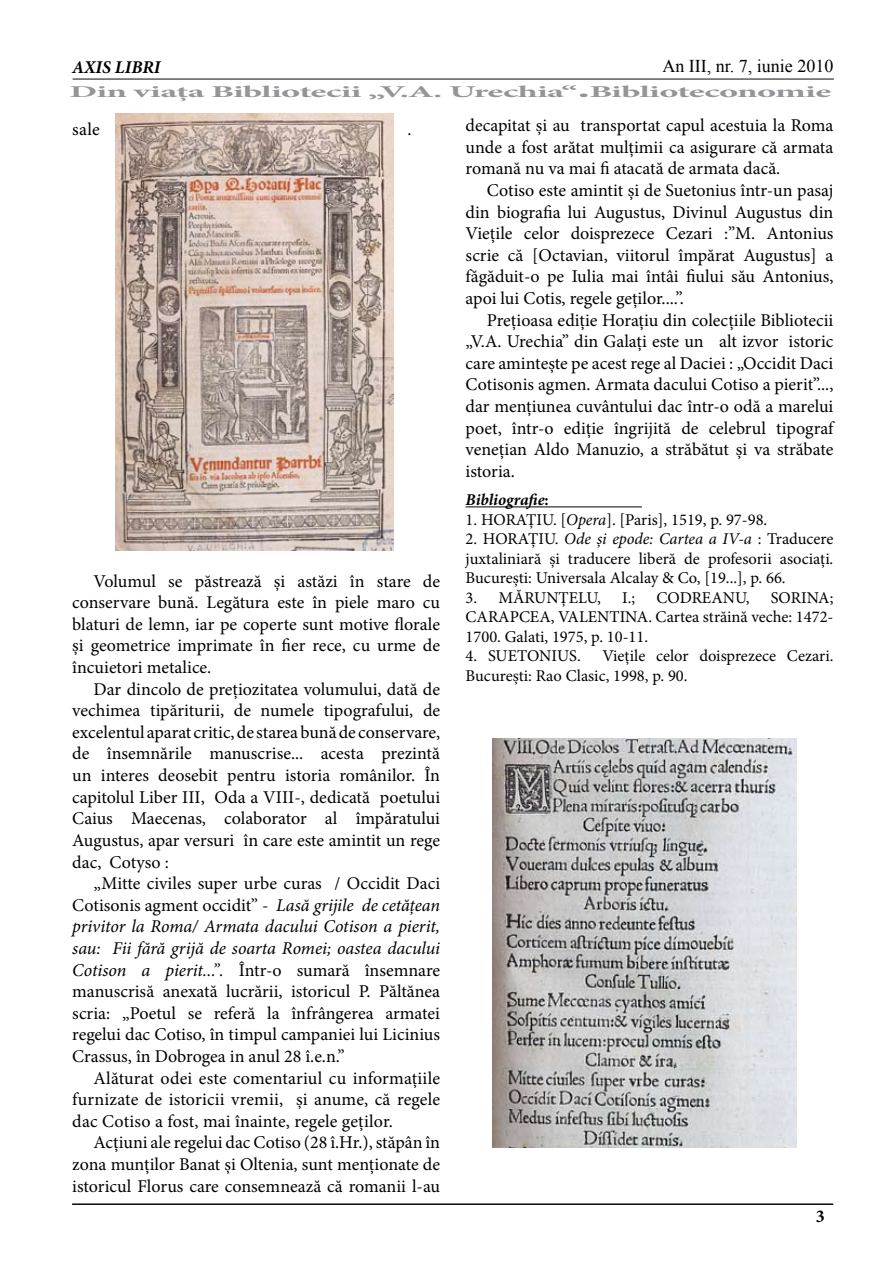
<style>
.page{position:relative;width:893px;height:1263px;background:#fff}
.page>*{position:absolute;margin:0;border:0;box-sizing:border-box;transform-origin:0 0}
.t1{font:18px/21.6px "Minion Pro";color:#000;text-align:justify}
.t2{font:18px "Times New Roman";color:#000}
.t3{font:italic 700 18px "Minion Pro";color:#000}
.t4{font:700 18px "Minion Pro";color:#000}
.t5{font:16.5px/19.5px "Minion Pro";color:#000;text-align:justify}
.t6{font:700 16.5px "Minion Pro";letter-spacing:-.02em;color:#939598;scale:2.21 1}
.t7{font:italic 700 16.5px "Minion Pro";letter-spacing:-.005em;color:#000}
.s1{font-size:24px}
.s2{font-style:normal}
.s3{font-style:italic}
</style>
<div class="page">
<hr style="left:73px;top:79px;width:761px;height:1px;background:#000">
<hr style="left:72px;top:1203px;width:761px;height:2px;background:#000">
<hr style="left:466px;top:506px;width:176px;height:1px;background:#000">
<img style="left:115px;top:114px;width:279px;height:436px">
<img style="left:493px;top:739px;width:304px;height:408px">
<p class="t3" style="left:72px;top:54px;width:90px">AXIS LIBRI</p>
<p class="t2" style="left:662px;top:54px;width:172px">An III, nr. 7, iunie 2010</p>
<p class="t6" style="left:69px;top:80px;width:346px">Din viaţa Bibliotecii „V.A. Urechia“<span class="s1">.</span>Biblioteconomie</p>
<p class="t1" style="left:466px;top:115px;width:369px">decapitat şi au transportat capul acestuia la Roma unde a fost arătat mulţimii ca asigurare că armata romană nu va mai fi atacată de armata dacă.</p>
<p class="t1" style="left:466px;top:179px;width:369px;text-indent:21px">Cotiso este amintit şi de Suetonius într-un pasaj din biografia lui Augustus, Divinul Augustus din Vieţile celor doisprezece Cezari :”M. Antonius scrie că [Octavian, viitorul împărat Augustus] a făgăduit-o pe Iulia mai întâi fiului său Antonius, apoi lui Cotis, regele geţilor....”.</p>
<p class="t1" style="left:466px;top:309px;width:369px;text-indent:21px">Preţioasa ediţie Horaţiu din colecţiile Bibliotecii „V.A. Urechia” din Galaţi este un alt izvor istoric care aminteşte pe acest rege al Daciei : „Occidit Daci Cotisonis agmen. Armata dacului Cotiso a pierit”..., dar menţiunea cuvântului dac într-o odă a marelui poet, într-o ediţie îngrijită de celebrul tipograf venețian Aldo Manuzio, a străbătut şi va străbate istoria.</p>
<p class="t7" style="left:466px;top:488px;width:85px">Bibliografie<span class="s2">:</span></p>
<p class="t5" style="left:466px;top:510px;width:303px">1. HORAȚIU. [<span class="s3">Opera</span>]. [Paris], 1519, p. 97-98.</p>
<p class="t5" style="left:466px;top:529px;width:369px">2. HORAȚIU. <span class="s3">Ode şi epode: Cartea a IV-a</span> : Traducere juxtaliniară şi traducere liberă de profesorii asociaţi.<br>Bucureşti: Universala Alcalay &amp; Co, [19...], p. 66.</p>
<p class="t5" style="left:466px;top:588px;width:137px">3. MĂRUNȚELU,</p>
<p class="t5" style="left:622px;top:588px;width:15px">I.;</p>
<p class="t5" style="left:656px;top:588px;width:95px">CODREANU,</p>
<p class="t1" style="left:72px;top:119px;width:29px">sale</p>
<p class="t1" style="left:407px;top:119px;width:6px">.</p>
<p class="t1" style="left:72px;top:570px;width:369px;text-indent:21px">Volumul se păstrează şi astăzi în stare de conservare bună. Legătura este în piele maro cu blaturi de lemn, iar pe coperte sunt motive florale şi geometrice imprimate în fier rece, cu urme de încuietori metalice.</p>
<p class="t1" style="left:72px;top:678px;width:369px;text-indent:21px">Dar dincolo de preţiozitatea volumului, dată de vechimea tipăriturii, de numele tipografului, de excelentul aparat critic, de starea bună de conservare, de însemnările manuscrise... acesta prezintă un interes deosebit pentru istoria românilor. În capitolul Liber III, Oda a VIII-, dedicată poetului Caius Maecenas, colaborator al împăratului Augustus, apar versuri în care este amintit un rege dac, Cotyso :</p>
<p class="t1" style="left:72px;top:873px;width:369px;text-indent:21px">„Mitte civiles super urbe curas / Occidit Daci Cotisonis agment occidit” - <span class="s3">Lasă grijile de cetăţean privitor la Roma/ Armata dacului Cotison a pierit, sau: Fii fără grijă de soarta Romei; oastea dacului Cotison a pierit...”.</span> Într-o sumară însemnare manuscrisă anexată lucrării, istoricul P. Păltănea scria: „Poetul se referă la înfrângerea armatei regelui dac Cotiso, în timpul campaniei lui Licinius Crassus, în Dobrogea in anul 28 î.e.n.”</p>
<p class="t1" style="left:72px;top:1067px;width:369px;text-indent:21px">Alăturat odei este comentariul cu informaţiile furnizate de istoricii vremii, şi anume, că regele dac Cotiso a fost, mai înainte, regele geţilor.</p>
<p class="t1" style="left:72px;top:1132px;width:369px;text-indent:21px">Acţiuni ale regelui dac Cotiso (28 î.Hr.), stăpân în zona munţilor Banat şi Oltenia, sunt menţionate de istoricul Florus care consemnează că romanii l-au</p>
<p class="t5" style="left:466px;top:588px;width:369px;text-indent:305px">SORINA; CARAPCEA, VALENTINA. Cartea străină veche: 1472- 1700. Galati, 1975, p. 10-11.</p>
<p class="t5" style="left:466px;top:646px;width:117px">4. SUETONIUS.</p>
<p class="t5" style="left:466px;top:646px;width:369px;text-indent:137px">Vieţile celor doisprezece Cezari.<br>Bucureşti: Rao Clasic, 1998, p. 90.</p>
<p class="t4" style="left:816px;top:1203px;width:10px">3</p>
</div>
